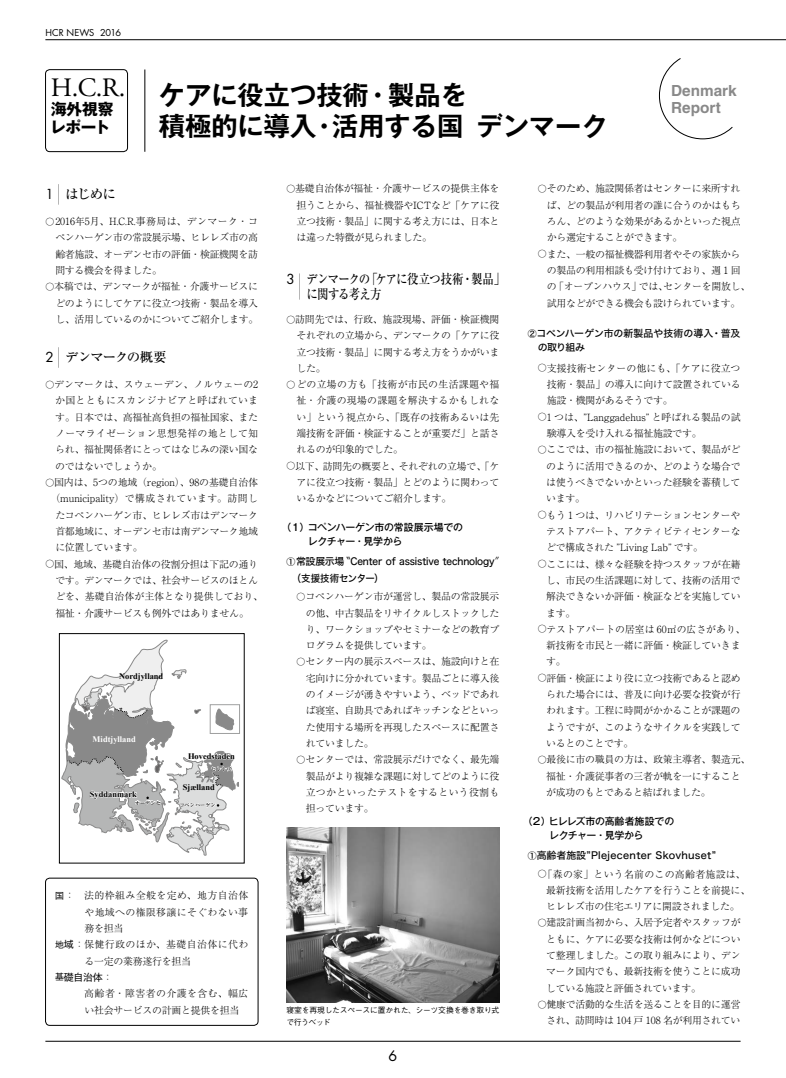
<style>
.page{position:relative;width:786px;height:1078px;background:#fff}
.page>*{position:absolute;margin:0;border:0;box-sizing:border-box;transform-origin:0 0}
.t1{font:26.5px "Adobe Garamond Pro";color:#000}
.t2{font:700 26.2px/31.2px "Gothic MB101 Pr 6 N De";color:#000}
.t3{font:700 15.7px/18.1px "Gothic MB101 Pr 6 N";letter-spacing:-.015em;color:#000}
.t4{font:700 15.3px/16.6px "Helvetica";color:#898989}
.t5{font:14.2px "Futura";color:#000}
.t6{font:500 13.5px/15.6px "Ryumin Pr 6 N";letter-spacing:-.06em;color:#000;scale:.85 1}
.t7{font:500 13.5px "Ryumin Pr 6 N";letter-spacing:-.06em;color:#000}
.t8{font:300 9.9px/16.3px "Ryumin Pr 6 N";letter-spacing:-.025em;color:#000;text-align:justify}
.t9{font:9.9px/16.3px "Hira Kaku Std N W5";letter-spacing:-.005em;color:#000}
.t10{font:500 9.9px/14.2px "Gothic MB101 Pr 6 N";letter-spacing:-.025em;color:#000}
.t11{font:300 9.9px/16.3px "Ryumin Pr 6 N";letter-spacing:-.005em;color:#000}
.t12{font:300 9.9px "Ryumin Pr 6 N";letter-spacing:.04em;color:#000}
.t13{font:9.9px "Hira Kaku Std N W5";letter-spacing:.025em;color:#000}
.t14{font:300 9.9px "Ryumin Pr 6 N";color:#000}
.t15{font:300 9.9px "Ryumin Pr 6 N";letter-spacing:.035em;color:#000}
.t16{font:9.9px "Hira Kaku Std N W4";color:#000}
.t17{font:9.2px "Futura";letter-spacing:-.01em;color:#000}
.t18{font:700 8.5px "Times New Roman";color:#000}
.t19{font:700 8.5px "Times New Roman";color:#fff}
.t20{font:500 7.8px/11.3px "Gothic BBB Pr 6 N";letter-spacing:-.03em;color:#000}
.t21{font:700 5.2px "Ryumin Pr 6 N";color:#000}
.s1{font-family:"Futura";font-weight:400}
.s2{font-size:8.9px}
.s3{font-family:"Hira Kaku Std N W4";font-weight:400;font-size:8.9px}
.s4{font-family:"Hira Kaku Std N W4";font-weight:400}
.s5{font-family:"Ryumin Pr 6 N";font-weight:300}
.s6{font-family:"Gothic MB101 Pr 6 N";font-weight:300}
</style>
<div class="page">
<hr style="left:45px;top:1040px;width:695px;height:1px;background:#000">
<hr style="left:45px;top:40px;width:740px;height:1px;background:#000">
<hr style="left:145px;top:69px;width:1px;height:83px;background:#000">
<svg style="left:58px;top:184px;width:1px;height:21px"></svg>
<svg style="left:58px;top:347px;width:1px;height:21px"></svg>
<svg style="left:299px;top:273px;width:1px;height:26px"></svg>
<div style="left:45px;top:877px;width:213px;height:148px;border:1px solid #000;border-radius:4px"></div>
<svg style="left:61px;top:639px;width:178px;height:216px"></svg>
<div style="left:59px;top:633px;width:185px;height:230px;border:1px solid #000"></div>
<div style="left:45px;top:69px;width:83px;height:83px;border:1px solid #000;border-radius:4px"></div>
<svg style="left:659px;top:58px;width:73px;height:81px"></svg>
<img style="left:286px;top:827px;width:213px;height:174px">
<p class="t17" style="left:45px;top:26px;width:77px">HCR NEWS 2016</p>
<h1 class="t1" style="left:51px;top:71px;width:76px">H.C.R.</h1>
<h3 class="t3" style="left:50px;top:100px;width:65px">海外視察レポート</h3>
<h2 class="t2" style="left:159px;top:78px;width:450px">ケアに役立つ技術・製品を<br>積極的に導入・活用する国デンマーク</h2>
<h3 class="t4" style="left:670px;top:82px;width:67px">Denmark<br>Report</h3>
<h3 class="t7" style="left:45px;top:183px;width:72px"><span class="s1">1</span> はじめに</h3>
<p class="t8" style="left:55px;top:212px;width:204px;text-indent:-10px"><span class="s2">○</span>2016年5月、H.C.R.事務局は、デンマーク・コペンハーゲン市の常設展示場、ヒレレズ市の高齢者施設、オーデンセ市の評価・検証機関を訪問する機会を得ました。</p>
<p class="t8" style="left:55px;top:278px;width:205px;text-indent:-10px"><span class="s2">○</span>本稿では、デンマークが福祉・介護サービスにどのようにしてケアに役立つ技術・製品を導入し、活用しているのかについてご紹介します。</p>
<h3 class="t7" style="left:45px;top:346px;width:123px"><span class="s1">2</span> デンマークの概要</h3>
<p class="t8" style="left:55px;top:375px;width:204px;text-indent:-10px"><span class="s2">○</span>デンマークは、スウェーデン、ノルウェーの2か国とともにスカンジナビアと呼ばれています。日本では、高福祉高負担の福祉国家、またノーマライゼーション思想発祥の地として知られ、福祉関係者にとってはなじみの深い国なのではないでしょうか。</p>
<p class="t8" style="left:45px;top:473px;width:214px"><span class="s2">○</span>国内は、5つの地域（region）、98の基礎自治体</p>
<p class="t14" style="left:50px;top:490px;width:209px">（municipality）で構成されています。訪問し</p>
<p class="t8" style="left:55px;top:506px;width:204px">たコペンハーゲン市、ヒレレズ市はデンマーク</p>
<p class="t8" style="left:55px;top:522px;width:204px">首都地域に、オーデンセ市は南デンマーク地域</p>
<p class="t8" style="left:55px;top:538px;width:89px">に位置しています。</p>
<p class="t8" style="left:55px;top:555px;width:209px;text-align:left;text-indent:-10px"><span class="s2">○</span>国、地域、基礎自治体の役割分担は下記の通りです。デンマークでは、社会サービスのほとんどを、基礎自治体が主体となり提供しており、福祉・介護サービスも例外ではありません。</p>
<p class="t18" style="left:119px;top:670px;width:46px">Nordjylland</p>
<p class="t19" style="left:93px;top:732px;width:45px">Midtjylland</p>
<p class="t18" style="left:90px;top:788px;width:48px">Syddanmark</p>
<p class="t21" style="left:135px;top:798px;width:28px">オーデンセ</p>
<p class="t18" style="left:188px;top:750px;width:48px">Hovedstaden</p>
<p class="t21" style="left:211px;top:764px;width:22px">ヒレレズ</p>
<p class="t18" style="left:183px;top:781px;width:33px">Sjælland</p>
<p class="t21" style="left:179px;top:800px;width:38px">コペンハーゲン</p>
<p class="t12" style="left:55px;top:887px;width:194px"><span class="s3">国</span>：　 法的枠組み全般を定め、地方自治体</p>
<p class="t15" style="left:84px;top:903px;width:165px">や地域への権限移譲にそぐわない事</p>
<p class="t8" style="left:84px;top:919px;width:40px">務を担当</p>
<p class="t12" style="left:55px;top:936px;width:194px"><span class="s3">地</span><span class="s4">域</span>：保健行政のほか、基礎自治体に代わ</p>
<p class="t8" style="left:84px;top:951px;width:108px">る一定の業務遂行を担当</p>
<p class="t16" style="left:55px;top:969px;width:59px"><span class="s2">基</span>礎自治体<span class="s5">：</span></p>
<p class="t8" style="left:84px;top:984px;width:165px">高齢者・障害者の介護を含む、幅広い社会サービスの計画と提供を担当</p>
<p class="t8" style="left:296px;top:180px;width:204px;text-indent:-10px"><span class="s2">○</span>基礎自治体が福祉・介護サービスの提供主体を担うことから、福祉機器やICTなど「ケアに役立つ技術・製品」に関する考え方には、日本とは違った特徴が見られました。</p>
<h3 class="t6" style="left:306px;top:270px;width:235px;text-indent:-20px"><span class="s1">3</span> デンマークの「ケアに役立つ技術・製品」に関する考え方</h3>
<p class="t8" style="left:296px;top:310px;width:204px;text-indent:-10px"><span class="s2">○</span>訪問先では、行政、施設現場、評価・検証機関それぞれの立場から、デンマークの「ケアに役立つ技術・製品」に関する考え方をうかがいました。</p>
<p class="t8" style="left:296px;top:375px;width:204px;text-indent:-10px"><span class="s2">○</span> どの立場の方も「技術が市民の生活課題や福祉・介護の現場の課題を解決するかもしれない」という視点から、「既存の技術あるいは先端技術を評価・検証することが重要だ」と話されるのが印象的でした。</p>
<p class="t8" style="left:296px;top:457px;width:204px;text-indent:-10px"><span class="s2">○</span>以下、訪問先の概要と、それぞれの立場で、「ケアに役立つ技術・製品」とどのように関わっているかなどについてご紹介します。</p>
<p class="t10" style="left:308px;top:519px;width:157px;text-indent:-26px">（1）コペンハーゲン市の常設展示場でのレクチャー・見学から</p>
<p class="t9" style="left:292px;top:553px;width:209px;text-indent:-5px"><span class="s2">①</span> 常設展示場〝Center of assistive technology<span class="s6">〟</span>（支援技術センター）</p>
<p class="t8" style="left:305px;top:587px;width:195px;text-indent:-9px"><span class="s2">○</span>コペンハーゲン市が運営し、製品の常設展示の他、中古製品をリサイクルしストックしたり、ワークショップやセミナーなどの教育プログラムを提供しています。</p>
<p class="t8" style="left:305px;top:653px;width:195px;text-indent:-9px"><span class="s2">○</span>センター内の展示スペースは、施設向けと在宅向けに分かれています。製品ごとに導入後のイメージが湧きやすいよう、ベッドであれば寝室、自助具であればキッチンなどといった使用する場所を再現したスペースに配置されていました。</p>
<p class="t8" style="left:305px;top:750px;width:195px;text-indent:-9px"><span class="s2">○</span>センターでは、常設展示だけでなく、最先端製品がより複雑な課題に対してどのように役立つかといったテストをするという役割も担っています。</p>
<p class="t20" style="left:286px;top:1003px;width:214px">寝室を再現したスペースに置かれた、シーツ交換を巻き取り式で行うベッド</p>
<h3 class="t5" style="left:388px;top:1045px;width:10px">6</h3>
<p class="t8" style="left:546px;top:180px;width:195px;text-indent:-9px"><span class="s2">○</span>そのため、施設関係者はセンターに来所すれば、どの製品が利用者の誰に合うのかはもちろん、どのような効果があるかといった視点から選定することができます。</p>
<p class="t8" style="left:546px;top:245px;width:205px;text-align:left;text-indent:-9px"><span class="s2">○</span>また、一般の福祉機器利用者やその家族からの製品の利用相談も受け付けており、週 1 回の「オープンハウス」では、センターを開放し、試用などができる機会も設けられています。</p>
<p class="t9" style="left:537px;top:326px;width:204px;line-height:14.2px;text-indent:-10px"><span class="s2">②</span>コペンハーゲン市の新製品や技術の導入・普及の取り組み</p>
<p class="t8" style="left:546px;top:359px;width:195px;text-indent:-9px"><span class="s2">○</span>支援技術センターの他にも、「ケアに役立つ技術・製品」の導入に向けて設置されている施設・機関があるそうです。</p>
<p class="t11" style="left:546px;top:408px;width:195px;text-indent:-9px"><span class="s2">○</span>1 つは、”Langgadehus” と呼ばれる製品の試験導入を受け入れる福祉施設です。</p>
<p class="t8" style="left:546px;top:441px;width:196px;text-indent:-8px"><span class="s2">○</span>ここでは、市の福祉施設において、製品がどのように活用できるのか、どのような場合では使うべきでないかといった経験を蓄積しています。</p>
<p class="t8" style="left:546px;top:506px;width:196px;text-indent:-8px"><span class="s2">○</span>もう 1 つは、リハビリテーションセンターやテストアパート、アクティビティセンターなどで構成された ”Living Lab” です。</p>
<p class="t8" style="left:546px;top:555px;width:196px;text-indent:-8px"><span class="s2">○</span>ここには、様々な経験を持つスタッフが在籍し、市民の生活課題に対して、技術の活用で解決できないか評価・検証などを実施しています。</p>
<p class="t8" style="left:546px;top:620px;width:201px;text-align:left;text-indent:-8px"><span class="s2">○</span>テストアパートの居室は 60㎡の広さがあり、新技術を市民と一緒に評価・検証していきます。</p>
<p class="t8" style="left:546px;top:669px;width:196px;text-indent:-8px"><span class="s2">○</span>評価・検証により役に立つ技術であると認められた場合には、普及に向け必要な投資が行われます。工程に時間がかかることが課題のようですが、このようなサイクルを実践しているとのことです。</p>
<p class="t8" style="left:546px;top:750px;width:205px;text-align:left;text-indent:-8px"><span class="s2">○</span>最後に市の職員の方は、政策主導者、製造元、福祉・介護従事者の三者が軌を一にすることが成功のもとであると結ばれました。</p>
<p class="t10" style="left:522px;top:812px;width:153px;text-align:center">（2）ヒレレズ市の高齢者施設でのレクチャー・見学から</p>
<p class="t13" style="left:527px;top:847px;width:190px"><span class="s2">①</span>高齢者施設”Plejecenter Skovhuset”</p>
<p class="t8" style="left:546px;top:864px;width:205px;text-align:left;text-indent:-8px"><span class="s2">○</span>「森の家」という名前のこの高齢者施設は、最新技術を活用したケアを行うことを前提に、ヒレレズ市の住宅エリアに開設されました。</p>
<p class="t8" style="left:546px;top:913px;width:196px;text-indent:-8px"><span class="s2">○</span>建設計画当初から、入居予定者やスタッフがともに、ケアに必要な技術は何かなどについて整理しました。この取り組みにより、デンマーク国内でも、最新技術を使うことに成功している施設と評価されています。</p>
<p class="t8" style="left:537px;top:995px;width:204px;text-align:right"><span class="s2">○</span>健康で活動的な生活を送ることを目的に運営され、訪問時は 104 戸 108 名が利用されてい</p>
</div>
